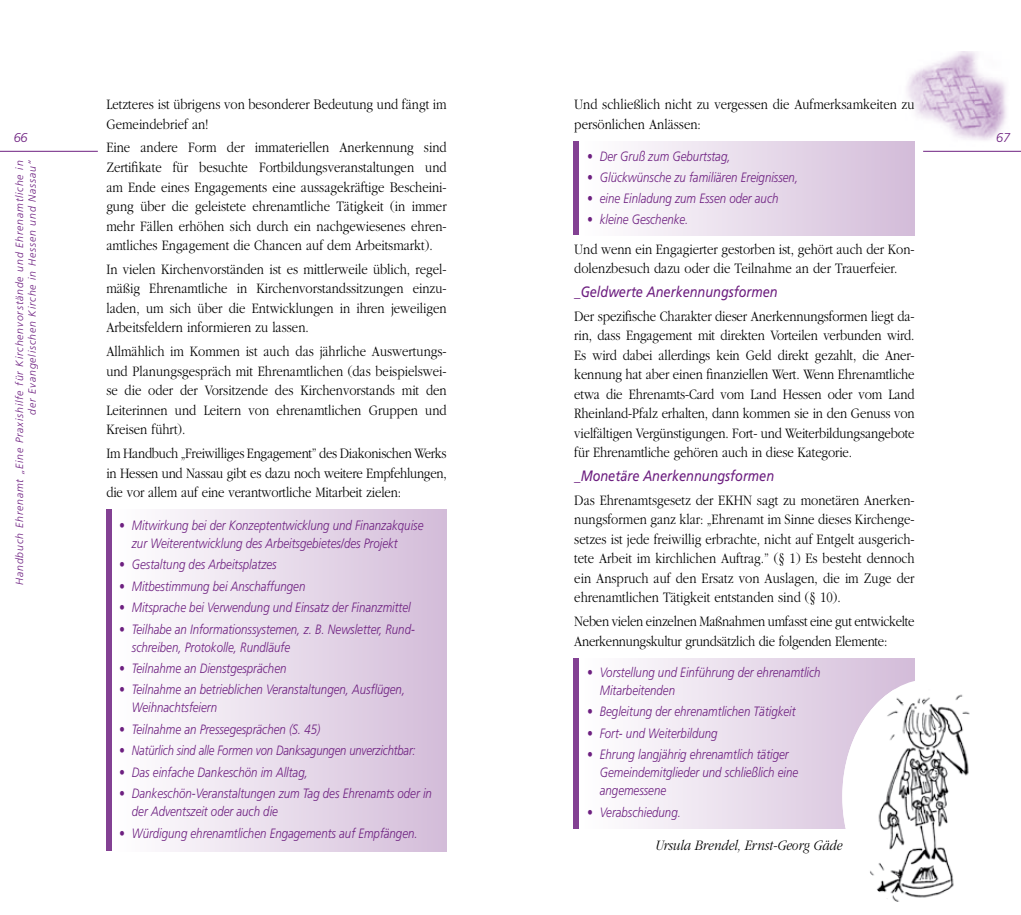
<style>
.page{position:relative;width:1021px;height:915px;background:#fff}
.page>*{position:absolute;margin:0;border:0;box-sizing:border-box;transform-origin:0 0}
.t1{font:300 15px/19.5px "Garamond";color:#000;text-align:justify;scale:.85 1}
.t2{font:300 15px/19.5px "Garamond";letter-spacing:-.02em;color:#000;scale:.85 1}
.t3{font:italic 15px "Frutiger";color:#6d1f80;scale:.85 1}
.t4{font:italic 300 15px "Garamond";color:#000;scale:.85 1}
.t5{font:italic 300 13.5px/18px "Frutiger";color:#6d1f80;scale:.85 1}
.t6{font:italic 300 12.75px "Frutiger";color:#6d1f80}
.t7{font:italic 300 10.5px/12.6px "Frutiger";letter-spacing:.08em;color:#6d1f80;text-align:right}
.s1{font-family:"Times New Roman";font-weight:400}
</style>
<div class="page">
<hr style="left:0;top:151px;width:98px;height:1px;background:#6d1f80">
<img style="left:907px;top:51px;width:113px;height:100px">
<hr style="left:923px;top:151px;width:97px;height:1px;background:#6d1f80">
<div style="left:574px;top:658px;width:340px;height:170px;background:linear-gradient(to right,#fff,#d3bcd9)"></div>
<div style="left:574px;top:658px;width:5px;height:170px;background:#834193"></div>
<div style="left:107px;top:509px;width:340px;height:341px;background:linear-gradient(to right,#fdfcfd,#d5beda)"></div>
<div style="left:106px;top:509px;width:5px;height:341px;background:#834193"></div>
<div style="left:574px;top:141px;width:340px;height:94px;background:linear-gradient(to right,#fff,#d3bcd9)"></div>
<div style="left:574px;top:141px;width:5px;height:94px;background:#834193"></div>
<div style="left:842px;top:678px;width:178px;height:235px;background:#fff;border-radius:50%"></div>
<img style="left:842px;top:689px;width:128px;height:212px">
<p class="t6" style="left:14px;top:130px;width:15px">66</p>
<p class="t7" style="left:13px;top:584px;width:426px;rotate:-90deg">Handbuch Ehrenamt „Eine Praxishilfe für Kirchenvorstände und Ehrenamtliche in der Evangelischen Kirche in Hessen und Nassau“</p>
<p class="t1" style="left:106px;top:95px;width:402px">Letzteres ist übrigens von besonderer Bedeutung und fängt im<br>Gemeindebrief an!</p>
<p class="t1" style="left:106px;top:138px;width:402px">Eine andere Form der immateriellen Anerkennung sind Zertifikate für besuchte Fortbildungsveranstaltungen und am Ende eines Engagements eine aussagekräftige Bescheini&shy;gung über die geleistete ehrenamtliche Tätigkeit (in immer mehr Fällen erhöhen sich durch ein nachgewiesenes ehren&shy;amtliches Engagement die Chancen auf dem Arbeitsmarkt).</p>
<p class="t1" style="left:106px;top:259px;width:402px">In vielen Kirchenvorständen ist es mittlerweile üblich, regel&shy;mäßig Ehrenamtliche in Kirchenvorstandssitzungen einzu&shy;laden, um sich über die Entwicklungen in ihren jeweiligen Arbeitsfeldern informieren zu lassen.</p>
<p class="t1" style="left:106px;top:342px;width:402px">Allmählich im Kommen ist auch das jährliche Auswertungs&shy;und Planungsgespräch mit Ehrenamtlichen (das beispielswei&shy;se die oder der Vorsitzende des Kirchenvorstands mit den Leiterinnen und Leitern von ehrenamtlichen Gruppen und Kreisen führt).</p>
<p class="t1" style="left:106px;top:443px;width:402px">Im Handbuch „Freiwilliges Engagement” des Diakonischen Werks in Hessen und Nassau gibt es dazu noch weitere Empfehlungen, die vor allem auf eine verantwortliche Mitarbeit zielen:</p>
<p class="t5" style="left:132px;top:516px;width:344px;text-indent:-13px">• Mitwirkung bei der Konzeptentwicklung und Finanzakquise zur Weiterentwicklung des Arbeitsgebietes/des Projekt</p>
<p class="t5" style="left:119px;top:555px;width:187px">• Gestaltung des Arbeitsplatzes</p>
<p class="t5" style="left:119px;top:576px;width:221px">• Mitbestimmung bei Anschaffungen</p>
<p class="t5" style="left:119px;top:598px;width:344px">• Mitsprache bei Verwendung und Einsatz der Finanzmittel</p>
<p class="t5" style="left:132px;top:619px;width:334px;text-indent:-13px">• Teilhabe an Informationssystemen, z. B. Newsletter, Rund&shy;schreiben, Protokolle, Rundläufe</p>
<p class="t5" style="left:119px;top:659px;width:198px">• Teilnahme an Dienstgesprächen</p>
<p class="t5" style="left:132px;top:680px;width:323px;text-indent:-13px">• Teilnahme an betrieblichen Veranstaltungen, Ausflügen,<br>Weihnachtsfeiern</p>
<p class="t5" style="left:119px;top:719px;width:238px">• Teilnahme an Pressegesprächen (S. 45)</p>
<p class="t5" style="left:119px;top:741px;width:350px">• Natürlich sind alle Formen von Danksagungen unverzichtbar:</p>
<p class="t5" style="left:119px;top:762px;width:224px">• Das einfache Dankeschön im Alltag,</p>
<p class="t5" style="left:132px;top:784px;width:354px;text-indent:-13px">• Dankeschön-Veranstaltungen zum Tag des Ehrenamts oder in der Adventszeit oder auch die</p>
<p class="t5" style="left:119px;top:823px;width:353px">• Würdigung ehrenamtlichen Engagements auf Empfängen.</p>
<p class="t1" style="left:574px;top:95px;width:402px">Und schließlich nicht zu vergessen die Aufmerksamkeiten zu persönlichen Anlässen:</p>
<p class="t5" style="left:587px;top:148px;width:170px">• Der Gruß zum Geburtstag,</p>
<p class="t5" style="left:587px;top:168px;width:250px">• Glückwünsche zu familiären Ereignissen,</p>
<p class="t5" style="left:587px;top:189px;width:227px">• eine Einladung zum Essen oder auch</p>
<p class="t5" style="left:587px;top:210px;width:121px">• kleine Geschenke.</p>
<p class="t1" style="left:574px;top:239px;width:402px">Und wenn ein Engagierter gestorben ist, gehört auch der Kon&shy;dolenzbesuch dazu oder die Teilnahme an der Trauerfeier.</p>
<p class="t3" style="left:574px;top:283px;width:241px">_Geldwerte Anerkennungsformen</p>
<p class="t1" style="left:574px;top:306px;width:402px">Der spezifische Charakter dieser Anerkennungsformen liegt da&shy;rin, dass Engagement mit direkten Vorteilen verbunden wird.<br>Es wird dabei allerdings kein Geld direkt gezahlt, die Aner&shy;kennung hat aber einen finanziellen Wert. Wenn Ehrenamtliche etwa die Ehrenamts-Card vom Land Hessen oder vom Land Rheinland-Pfalz erhalten, dann kommen sie in den Genuss von vielfältigen Vergünstigungen. Fort- und Weiterbildungsangebote für Ehrenamtliche gehören auch in diese Kategorie.</p>
<p class="t3" style="left:574px;top:467px;width:237px">_Monetäre Anerkennungsformen</p>
<p class="t1" style="left:574px;top:490px;width:402px">Das Ehrenamtsgesetz der EKHN sagt zu monetären Anerken&shy;nungsformen ganz klar: „Ehrenamt im Sinne dieses Kirchenge&shy;setzes ist jede freiwillig erbrachte, nicht auf Entgelt ausgerich&shy;tete Arbeit im kirchlichen Auftrag.” (<span class="s1">§</span> 1) Es besteht dennoch ein Anspruch auf den Ersatz von Auslagen, die im Zuge der ehrenamtlichen Tätigkeit entstanden sind (<span class="s1">§</span> 10).</p>
<p class="t2" style="left:574px;top:611px;width:402px">Neben vielen einzelnen Maßnahmen umfasst eine gut entwickelte<br>Anerkennungskultur grundsätzlich die folgenden Elemente:</p>
<p class="t5" style="left:600px;top:663px;width:261px;text-indent:-13px">• Vorstellung und Einführung der ehrenamtlich<br>Mitarbeitenden</p>
<p class="t5" style="left:587px;top:702px;width:247px">• Begleitung der ehrenamtlichen Tätigkeit</p>
<p class="t5" style="left:587px;top:723px;width:155px">• Fort- und Weiterbildung</p>
<p class="t5" style="left:600px;top:745px;width:235px;text-indent:-13px">• Ehrung langjährig ehrenamtlich tätiger<br>Gemeindemitglieder und schließlich eine angemessene</p>
<p class="t5" style="left:587px;top:802px;width:112px">• Verabschiedung.</p>
<p class="t4" style="left:654px;top:837px;width:221px">Ursula Brendel, Ernst-Georg Gäde</p>
<p class="t6" style="left:996px;top:130px;width:16px">67</p>
</div>
